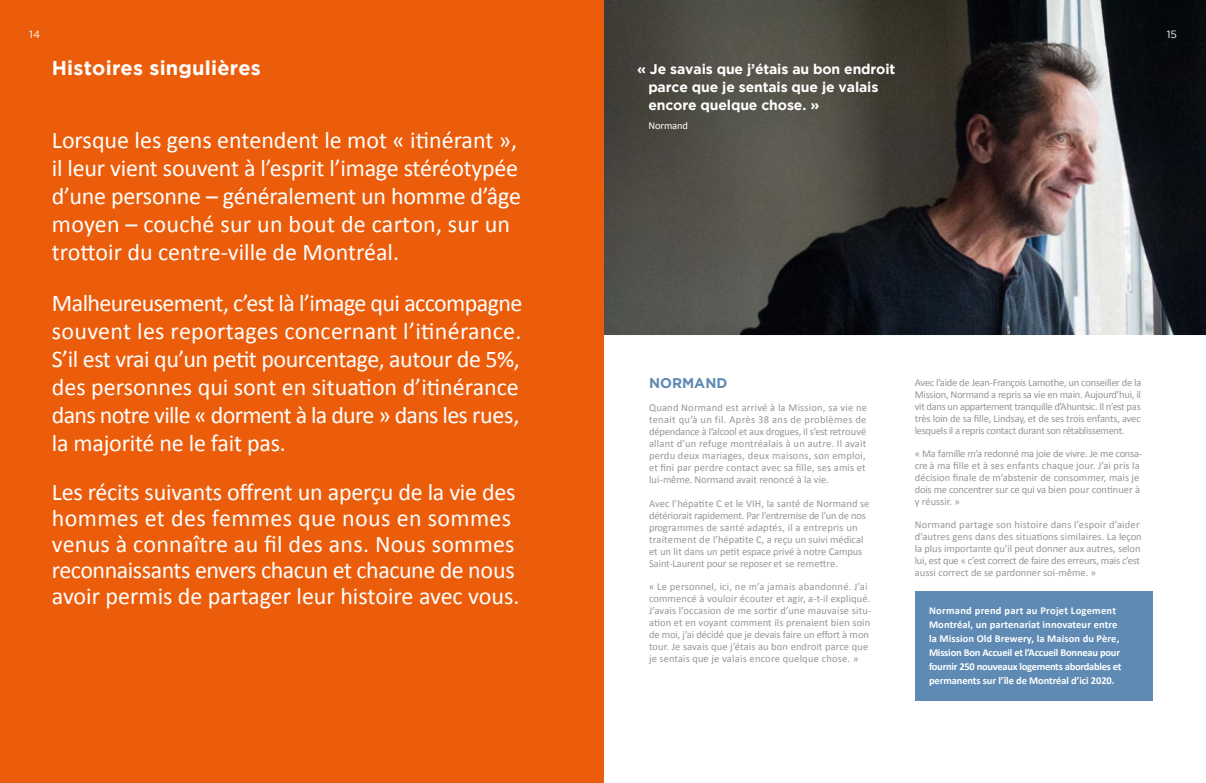
<style>
.page{position:relative;width:1206px;height:783px;background:#fff}
.page>*{position:absolute;margin:0;border:0;box-sizing:border-box;transform-origin:0 0}
.t1{font:24px/28px "Calibri";letter-spacing:-.01em;color:#fff}
.t2{font:700 20px "Gotham";letter-spacing:.01em;color:#fff}
.t3{font:700 14px/18px "Gotham";letter-spacing:-.01em;color:#fff}
.t4{font:700 14px "Gotham";color:#5e8ab4}
.t5{font:10.5px/12px "Calibri";letter-spacing:.005em;color:#94969a}
.t6{font:700 10.5px/14px "Calibri";letter-spacing:-.01em;color:#fff}
.t7{font:10.5px "Calibri";letter-spacing:-.01em;color:#fff}
.t8{font:10.5px "Gotham";color:#fff}
</style>
<div class="page">
<img style="left:604px;top:0;width:602px;height:335px">
<div style="left:0;top:0;width:604px;height:783px;background:#eb5d0b"></div>
<div style="left:915px;top:592px;width:237px;height:109px;background:#5e8ab4"></div>
<p class="t8" style="left:29px;top:28px;width:12px">14</p>
<p class="t8" style="left:1167px;top:28px;width:12px">15</p>
<h3 class="t3" style="left:648px;top:59px;width:248px;text-indent:-11px">« Je savais que j’étais au bon endroit parce que je sentais que je valais encore quelque chose. »</h3>
<p class="t7" style="left:648px;top:119px;width:41px">Normand</p>
<h2 class="t2" style="left:52px;top:57px;width:211px">Histoires singulières</h2>
<h1 class="t1" style="left:52px;top:126px;width:471px">Lorsque les gens entendent le mot « itinérant », il leur vient souvent à l’esprit l’image stéréotypée d’une personne – généralement un homme d’âge moyen – couché sur un bout de carton, sur un trottoir du centre-ville de Montréal.</h1>
<p class="t1" style="left:52px;top:289px;width:472px">Malheureusement, c’est là l’image qui accompagne souvent les reportages concernant l’itinérance.<br>S’il est vrai qu’un petit pourcentage, autour de 5%, des personnes qui sont en situation d’itinérance dans notre ville « dorment à la dure » dans les rues, la majorité ne le fait pas.</p>
<h1 class="t1" style="left:52px;top:479px;width:469px;line-height:26px">Les récits suivants offrent un aperçu de la vie des hommes et des femmes que nous en sommes venus à connaître au fil des ans. Nous sommes reconnaissants envers chacun et chacune de nous avoir permis de partager leur histoire avec vous.</h1>
<h3 class="t4" style="left:649px;top:375px;width:80px">NORMAND</h3>
<p class="t5" style="left:649px;top:402px;width:220px">Quand Normand est arrivé à la Mission, sa vie ne tenait qu’à un fil. Après 38 ans de problèmes de dépendance à l’alcool et aux drogues, il s’est retrouvé allant d’un refuge montréalais à un autre. Il avait perdu deux mariages, deux maisons, son emploi, et fini par perdre contact avec sa fille, ses amis et lui-même. Normand avait renoncé à la vie.</p>
<p class="t5" style="left:649px;top:497px;width:222px">Avec l’hépatite C et le VIH, la santé de Normand se détériorait rapidement. Par l’entremise de l’un de nos programmes de santé adaptés, il a entrepris un traitement de l’hépatite C, a reçu un suivi médical et un lit dans un petit espace privé à notre Campus Saint-Laurent pour se reposer et se remettre.</p>
<p class="t5" style="left:649px;top:581px;width:224px">« Le personnel, ici, ne m’a jamais abandonné. J’ai commencé à vouloir écouter et agir, a-t-il expliqué.<br>J’avais l’occasion de me sortir d’une mauvaise situ&shy;ation et en voyant comment ils prenaient bien soin de moi, j’ai décidé que je devais faire un effort à mon tour. Je savais que j’étais au bon endroit parce que je sentais que je valais encore quelque chose. »</p>
<p class="t5" style="left:915px;top:376px;width:228px;text-align:justify">Avec l’aide de Jean-François Lamothe, un conseiller de la Mission, Normand a repris sa vie en main. Aujourd’hui, il vit dans un appartement tranquille d’Ahuntsic. Il n’est pas très loin de sa fille, Lindsay, et de ses trois enfants, avec lesquels il a repris contact durant son rétablissement.</p>
<p class="t5" style="left:915px;top:448px;width:229px">« Ma famille m’a redonné ma joie de vivre. Je me consa&shy;cre à ma fille et à ses enfants chaque jour. J’ai pris la décision finale de m’abstenir de consommer, mais je dois me concentrer sur ce qui va bien pour continuer à y réussir. »</p>
<p class="t5" style="left:915px;top:519px;width:228px">Normand partage son histoire dans l’espoir d’aider d’autres gens dans des situations similaires. La leçon la plus importante qu’il peut donner aux autres, selon lui, est que « c’est correct de faire des erreurs, mais c’est aussi correct de se pardonner soi-même. »</p>
<p class="t6" style="left:929px;top:603px;width:194px">Normand prend part au Projet Logement Montréal, un partenariat innovateur entre la Mission Old Brewery, la Maison du Père, Mission Bon Accueil et l’Accueil Bonneau pour fournir 250 nouveaux logements abordables et permanents sur l’île de Montréal d’ici 2020.</p>
</div>
